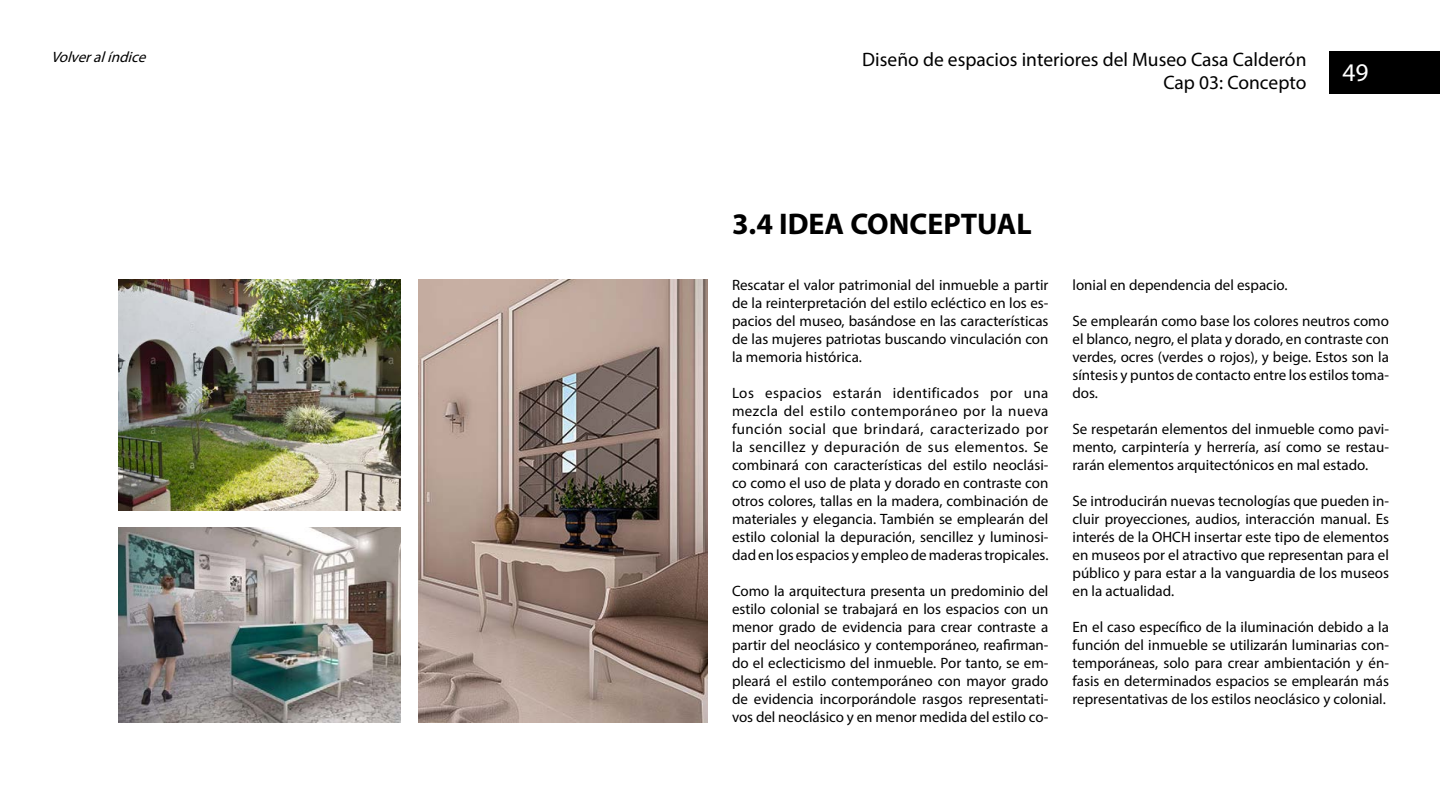
<style>
.page{position:relative;width:1440px;height:810px;background:#fff}
.page>*{position:absolute;margin:0;border:0;box-sizing:border-box;transform-origin:0 0}
.t1{font:700 30px "Myriad Pro";color:#000}
.t2{font:25.5px "Myriad Pro";color:#fff}
.t3{font:19.5px/22.5px "Myriad Pro";color:#000;text-align:right}
.t4{font:15px/18px "Myriad Pro";color:#000;text-align:justify}
.t5{font:italic 15px "Myriad Pro";color:#000}
</style>
<div class="page">
<div style="left:1329px;top:51px;width:111px;height:43px;background:#000"></div>
<img style="left:118px;top:279px;width:282px;height:232px">
<img style="left:418px;top:279px;width:290px;height:443px">
<img style="left:118px;top:527px;width:282px;height:195px">
<p class="t5" style="left:51px;top:48px;width:101px">Volveralíndice</p>
<h3 class="t3" style="left:862px;top:48px;width:446px">Diseño de espacios interiores del Museo Casa Calderón<br>Cap 03: Concepto</h3>
<h2 class="t2" style="left:1342px;top:57px;width:28px">49</h2>
<h1 class="t1" style="left:732px;top:204px;width:301px">3.4 IDEA CONCEPTUAL</h1>
<p class="t4" style="left:732px;top:276px;width:318px">Rescatar el valor patrimonial del inmueble a partir de la reinterpretación del estilo ecléctico en los es&shy;pacios del museo, basándose en las características de las mujeres patriotas buscando vinculación con la memoria histórica.</p>
<p class="t4" style="left:732px;top:384px;width:318px">Los espacios estarán identificados por una mezcla del estilo contemporáneo por la nueva función social que brindará, caracterizado por la sencillez y depuración de sus elementos. Se combinará con características del estilo neoclási&shy;co como el uso de plata y dorado en contraste con otros colores, tallas en la madera, combinación de materiales y elegancia. También se emplearán del estilo colonial la depuración, sencillez y luminosi&shy;dad en los espacios y empleo de maderas tropicales.</p>
<p class="t4" style="left:732px;top:582px;width:318px">Como la arquitectura presenta un predominio del estilo colonial se trabajará en los espacios con un menor grado de evidencia para crear contraste a partir del neoclásico y contemporáneo, reafirman&shy;do el eclecticismo del inmueble. Por tanto, se em&shy;pleará el estilo contemporáneo con mayor grado de evidencia incorporándole rasgos representati&shy;vos del neoclásico y en menor medida del estilo co-</p>
<p class="t4" style="left:1072px;top:276px;width:216px">lonial en dependencia del espacio.</p>
<p class="t4" style="left:1072px;top:312px;width:318px">Se emplearán como base los colores neutros como el blanco, negro, el plata y dorado, en contraste con verdes, ocres (verdes o rojos), y beige. Estos son la síntesis y puntos de contacto entre los estilos toma&shy;dos.</p>
<p class="t4" style="left:1072px;top:420px;width:318px">Se respetarán elementos del inmueble como pavi&shy;mento, carpintería y herrería, así como se restau&shy;rarán elementos arquitectónicos en mal estado.</p>
<p class="t4" style="left:1072px;top:492px;width:318px">Se introducirán nuevas tecnologías que pueden in&shy;cluir proyecciones, audios, interacción manual. Es interés de la OHCH insertar este tipo de elementos en museos por el atractivo que representan para el público y para estar a la vanguardia de los museos en la actualidad.</p>
<p class="t4" style="left:1072px;top:618px;width:318px">En el caso específico de la iluminación debido a la función del inmueble se utilizarán luminarias con&shy;temporáneas, solo para crear ambientación y én&shy;fasis en determinados espacios se emplearán más representativas de los estilos neoclásico y colonial.</p>
</div>
